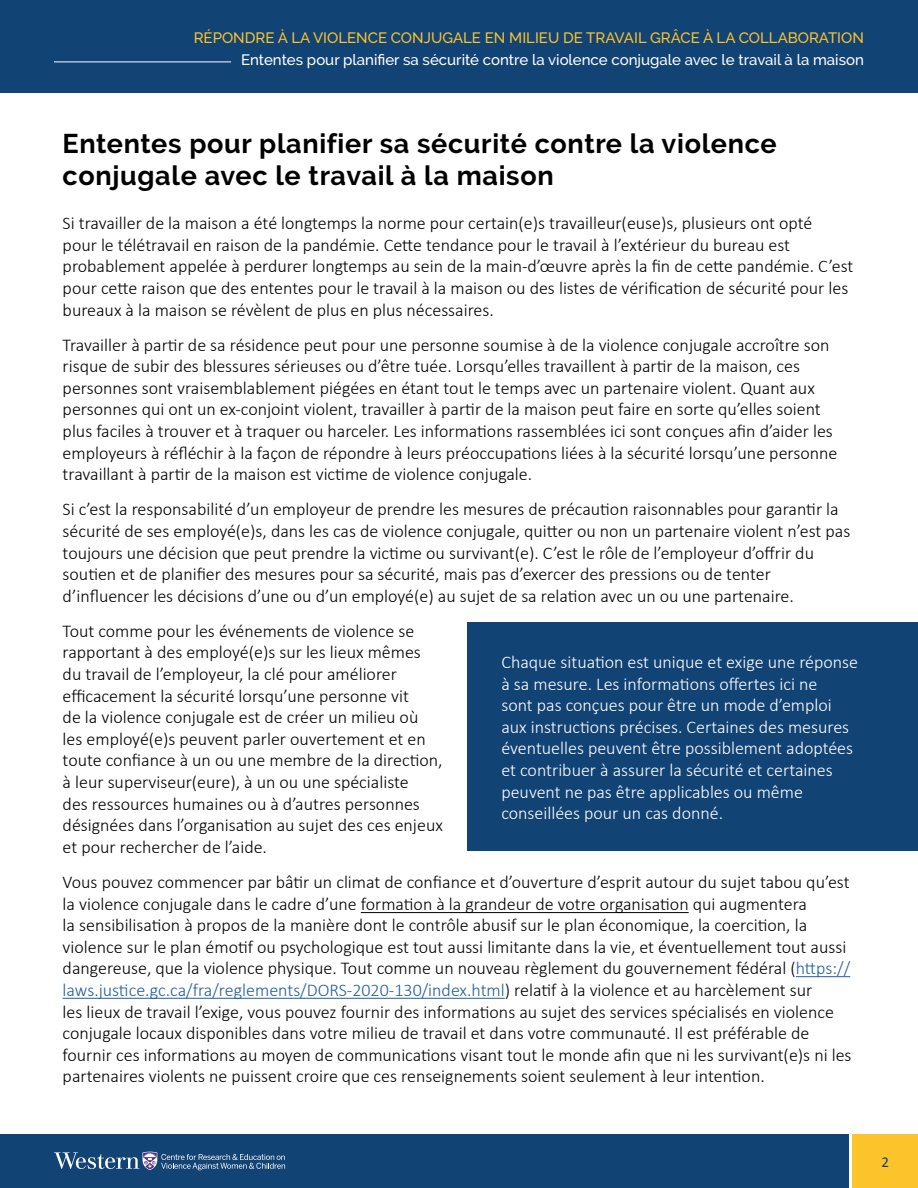
<style>
.page{position:relative;width:918px;height:1188px;background:#fff}
.page>*{position:absolute;margin:0;border:0;box-sizing:border-box;transform-origin:0 0}
.Header_1{font:700 27px/32.4px "Raleway";letter-spacing:.025em;color:#000}
.Paragraph_02{font:300 18px/21.6px "Calibri";color:#000}
.Paragraph_02-2{font:300 18px/21.6px "Calibri";color:#fff}
.t1{font:500 15px "Raleway";color:#fff}
.t2{font:500 15px "Raleway";color:#fcc32a}
.t3{font:15px "Calibri";color:#124375}
.s1{color:#215e9e}
</style>
<div class="page">
<hr style="left:361px;top:912px;width:328px;height:1px;background:#000">
<hr style="left:796px;top:976px;width:54px;height:1px;background:#215e9e">
<hr style="left:63px;top:998px;width:442px;height:1px;background:#215e9e">
<div style="left:468px;top:622px;width:450px;height:229px;background:#124375"></div>
<div style="left:0;top:0;width:918px;height:93px;background:#124375"></div>
<hr style="left:54px;top:62px;width:177px;height:1px;background:#fff">
<div style="left:0;top:1134px;width:848px;height:54px;background:#124375"></div>
<div style="left:853px;top:1134px;width:65px;height:54px;background:#fcc32a"></div>
<svg style="left:54px;top:1152px;width:231px;height:18px"></svg>
<p class="t2" style="left:194px;top:29px;width:672px">RÉPONDRE À LA VIOLENCE CONJUGALE EN MILIEU DE TRAVAIL GRÂCE À LA COLLABORATION</p>
<p class="t1" style="left:241px;top:51px;width:624px">Ententes pour planifier sa sécurité contre la violence conjugale avec le travail à la maison</p>
<h1 class="Header_1" style="left:63px;top:127px;width:716px">Ententes pour planifier sa sécurité contre la violence conjugale avec le travail à la maison</h1>
<p class="Paragraph_02" style="left:63px;top:212px;width:792px">Si travailler de la maison a été longtemps la norme pour certain(e)s travailleur(euse)s, plusieurs ont opté<br>pour le télétravail en raison de la pandémie. Cette tendance pour le travail à l’extérieur du bureau est probablement appelée à perdurer longtemps au sein de la main-d’œuvre après la fin de cette pandémie. C’est pour cette raison que des ententes pour le travail à la maison ou des listes de vérification de sécurité pour les bureaux à la maison se révèlent de plus en plus nécessaires.</p>
<p class="Paragraph_02" style="left:63px;top:334px;width:776px">Travailler à partir de sa résidence peut pour une personne soumise à de la violence conjugale accroître son risque de subir des blessures sérieuses ou d’être tuée. Lorsqu’elles travaillent à partir de la maison, ces personnes sont vraisemblablement piégées en étant tout le temps avec un partenaire violent. Quant aux personnes qui ont un ex-conjoint violent, travailler à partir de la maison peut faire en sorte qu’elles soient plus faciles à trouver et à traquer ou harceler. Les informations rassemblées ici sont conçues afin d’aider les employeurs à réfléchir à la façon de répondre à leurs préoccupations liées à la sécurité lorsqu’une personne travaillant à partir de la maison est victime de violence conjugale.</p>
<p class="Paragraph_02" style="left:63px;top:498px;width:789px">Si c’est la responsabilité d’un employeur de prendre les mesures de précaution raisonnables pour garantir la sécurité de ses employé(e)s, dans les cas de violence conjugale, quitter ou non un partenaire violent n’est pas toujours une décision que peut prendre la victime ou survivant(e). C’est le rôle de l’employeur d’offrir du soutien et de planifier des mesures pour sa sécurité, mais pas d’exercer des pressions ou de tenter d’influencer les décisions d’une ou d’un employé(e) au sujet de sa relation avec un ou une partenaire.</p>
<p class="Paragraph_02" style="left:63px;top:620px;width:382px">Tout comme pour les événements de violence se rapportant à des employé(e)s sur les lieux mêmes du travail de l’employeur, la clé pour améliorer efficacement la sécurité lorsqu’une personne vit<br>de la violence conjugale est de créer un milieu où<br>les employé(e)s peuvent parler ouvertement et en toute confiance à un ou une membre de la direction, à leur superviseur(eure), à un ou une spécialiste<br>des ressources humaines ou à d’autres personnes désignées dans l’organisation au sujet des ces enjeux et pour rechercher de l’aide.</p>
<p class="Paragraph_02" style="left:63px;top:871px;width:790px">Vous pouvez commencer par bâtir un climat de confiance et d’ouverture d’esprit autour du sujet tabou qu’est la violence conjugale dans le cadre d’une formation à la grandeur de votre organisation qui augmentera<br>la sensibilisation à propos de la manière dont le contrôle abusif sur le plan économique, la coercition, la violence sur le plan émotif ou psychologique est tout aussi limitante dans la vie, et éventuellement tout aussi dangereuse, que la violence physique. Tout comme un nouveau règlement du gouvernement fédéral (<span class="s1">https:// laws.justice.gc.ca/fra/reglements/DORS-2020-130/index.html</span>) relatif à la violence et au harcèlement sur<br>les lieux de travail l’exige, vous pouvez fournir des informations au sujet des services spécialisés en violence conjugale locaux disponibles dans votre milieu de travail et dans votre communauté. Il est préférable de fournir ces informations au moyen de communications visant tout le monde afin que ni les survivant(e)s ni les partenaires violents ne puissent croire que ces renseignements soient seulement à leur intention.</p>
<p class="Paragraph_02-2" style="left:501px;top:651px;width:358px">Chaque situation est unique et exige une réponse à sa mesure. Les informations offertes ici ne<br>sont pas conçues pour être un mode d’emploi aux instructions précises. Certaines des mesures éventuelles peuvent être possiblement adoptées et contribuer à assurer la sécurité et certaines peuvent ne pas être applicables ou même conseillées pour un cas donné.</p>
<p class="t3" style="left:881px;top:1152px;width:9px">2</p>
</div>
